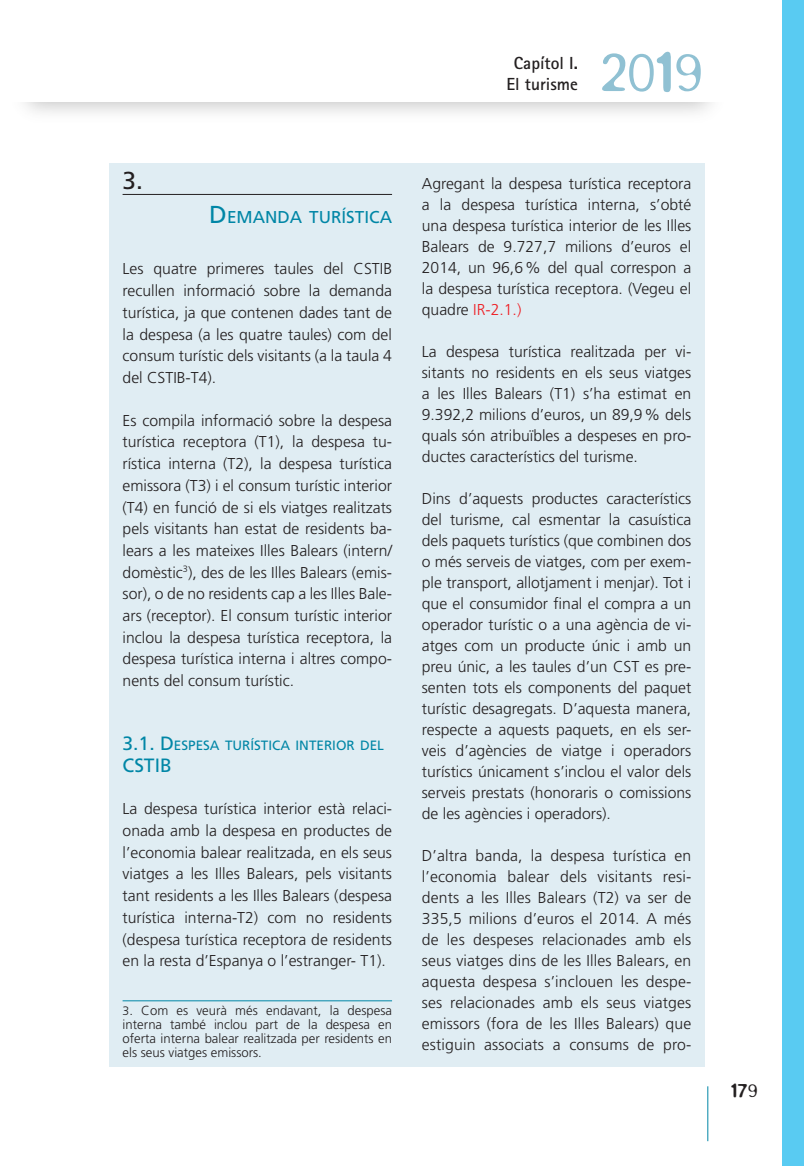
<style>
.page{position:relative;width:804px;height:1166px;background:#fff}
.page>*{position:absolute;margin:0;border:0;box-sizing:border-box;transform-origin:0 0}
.t1{font:300 61.07px "Blur";color:#90c1d3}
.t2{font:24.5px "Frutiger LT Std";color:#231f20}
.t3{font:300 21px "Blur";color:#231f20}
.t4{font:19.25px "Frutiger LT Std";color:#0086a6}
.t5{font:700 17.5px/21px "Rotis Sans Serif";color:#231f20;text-align:center}
.t6{font:17.15px "Frutiger LT Std";color:#0086a6}
.t7{font:300 15.75px/21px "Frutiger LT Std";color:#231f20;text-align:justify}
.t8{font:13.47px "Frutiger LT Std";color:#0086a6}
.t9{font:300 13.12px/14px "Frutiger LT Std";color:#231f20;text-align:justify}
.s1{font-size:24.5px}
.s2{font-size:19.25px}
.s3{font-size:12.25px}
.s4{color:#ee1d23}
</style>
<div class="page">
<hr style="left:707px;top:1086px;width:1px;height:55px;background:#0086a6">
<div style="left:782px;top:0;width:22px;height:1166px;background:#59cbf2"></div>
<div style="left:109px;top:164px;width:595px;height:903px;background:#e0edf3"></div>
<hr style="left:123px;top:194px;width:269px;height:1px;background:#231f20">
<hr style="left:123px;top:1000px;width:269px;height:1px;background:#0086a6">
<p class="t5" style="left:506px;top:52px;width:73px">Capítol I.<br>El turisme</p>
<h1 class="t1" style="left:599px;top:38px;width:104px">2019</h1>
<h2 class="t2" style="left:123px;top:166px;width:22px">3.</h2>
<p class="t6" style="left:209px;top:207px;width:184px"><span class="s1">D</span>EMANDA TURÍSTICA</p>
<p class="t7" style="left:123px;top:258px;width:271px;line-height:21.7px">Les quatre primeres taules del CSTIB recullen informació sobre la demanda turística, ja que contenen dades tant de la despesa (a les quatre taules) com del consum turístic dels visitants (a la taula 4 del CSTIB-T4).</p>
<p class="t7" style="left:123px;top:410px;width:271px;line-height:21.7px">Es compila informació sobre la despesa turística receptora (T1), la despesa tu&shy;rística interna (T2), la despesa turística emissora (T3) i el consum turístic interior (T4) en funció de si els viatges realitzats pels visitants han estat de residents ba&shy;lears a les mateixes Illes Balears (intern/ domèstic<sup>3</sup>), des de les Illes Balears (emis&shy;sor), o de no residents cap a les Illes Bale&shy;ars (receptor). El consum turístic interior inclou la despesa turística receptora, la despesa turística interna i altres compo&shy;nents del consum turístic.</p>
<p class="t8" style="left:123px;top:737px;width:263px"><span class="s2">3.1. D</span>ESPESA TURÍSTICA INTERIOR DEL</p>
<p class="t4" style="left:123px;top:753px;width:51px">CSTIB</p>
<p class="t7" style="left:123px;top:798px;width:271px;line-height:21.7px">La despesa turística interior està relaci&shy;onada amb la despesa en productes de l’economia balear realitzada, en els seus viatges a les Illes Balears, pels visitants tant residents a les Illes Balears (despesa turística interna-T2) com no residents (despesa turística receptora de residents en la resta d’Espanya o l’estranger- T1).</p>
<p class="t9" style="left:123px;top:1003px;width:271px"><span class="s3">3</span>. Com es veurà més endavant, la despesa interna també inclou part de la despesa en oferta interna balear realitzada per residents en els seus viatges emissors.</p>
<p class="t7" style="left:422px;top:173px;width:271px">Agregant la despesa turística receptora a la despesa turística interna, s’obté una despesa turística interior de les Illes Balears de 9.727,7 milions d’euros el 2014, un 96,6% del qual correspon a la despesa turística receptora. (Vegeu el quadre <span class="s4">IR-2.1.)</span></p>
<p class="t7" style="left:422px;top:341px;width:271px">La despesa turística realitzada per vi&shy;sitants no residents en els seus viatges a les Illes Balears (T1) s’ha estimat en 9.392,2 milions d’euros, un 89,9% dels quals són atribuïbles a despeses en pro&shy;ductes característics del turisme.</p>
<p class="t7" style="left:422px;top:488px;width:271px">Dins d’aquests productes característics del turisme, cal esmentar la casuística dels paquets turístics (que combinen dos o més serveis de viatges, com per exem&shy;ple transport, allotjament i menjar). Tot i que el consumidor final el compra a un operador turístic o a una agència de vi&shy;atges com un producte únic i amb un preu únic, a les taules d’un CST es pre&shy;senten tots els components del paquet turístic desagregats. D’aquesta manera, respecte a aquests paquets, en els ser&shy;veis d’agències de viatge i operadors turístics únicament s’inclou el valor dels serveis prestats (honoraris o comissions de les agències i operadors).</p>
<p class="t7" style="left:422px;top:845px;width:271px">D’altra banda, la despesa turística en l’economia balear dels visitants resi&shy;dents a les Illes Balears (T2) va ser de 335,5 milions d’euros el 2014. A més de les despeses relacionades amb els seus viatges dins de les Illes Balears, en aquesta despesa s’inclouen les despe&shy;ses relacionades amb els seus viatges emissors (fora de les Illes Balears) que estiguin associats a consums de pro-</p>
<h3 class="t3" style="left:731px;top:1079px;width:28px">179</h3>
</div>
